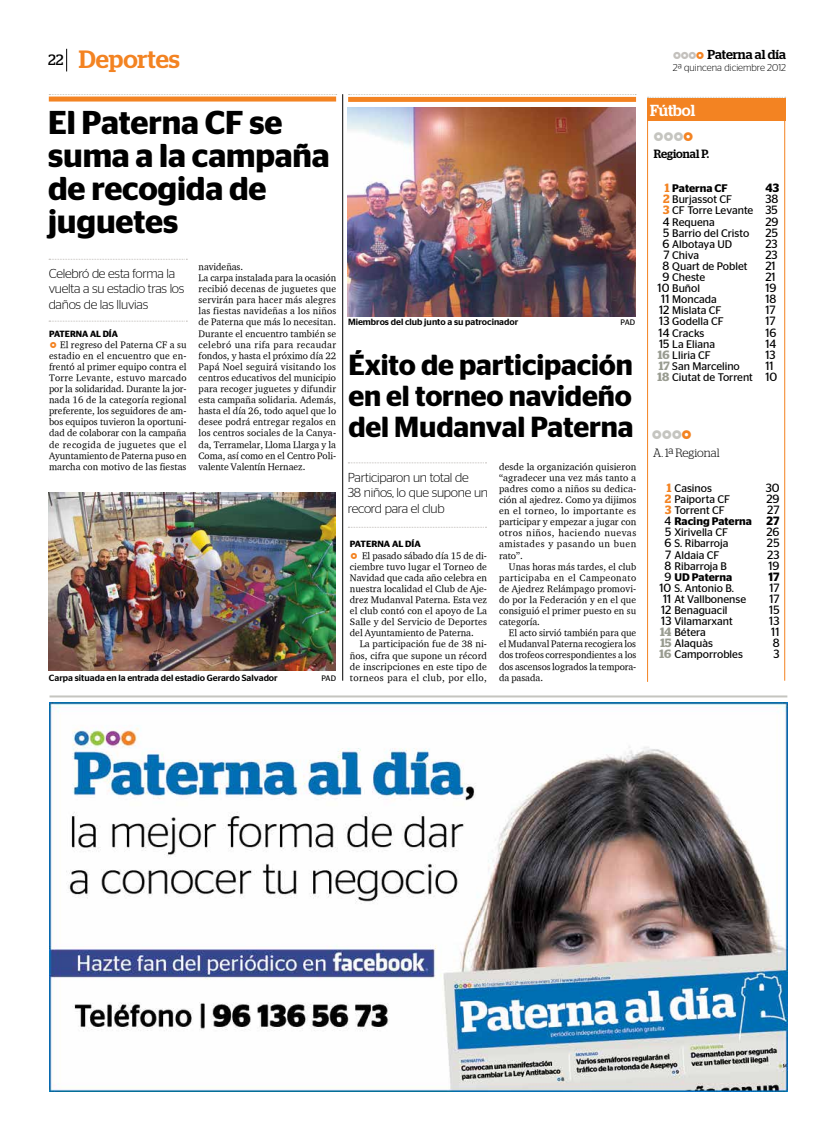
<style>
.page{position:relative;width:823px;height:1134px;background:#fff}
.page>*{position:absolute;margin:0;border:0;box-sizing:border-box;transform-origin:0 0}
.t1{font:600 33px/33px "Stag Sans";letter-spacing:-.005em;color:#000}
.t2{font:600 29px/31px "Stag Sans";letter-spacing:-.005em;color:#000;text-align:justify}
.t3{font:500 25px "Stag";color:#f38322}
.t4{font:16px "Fedra Sans Bold Expert";letter-spacing:-.15em;color:#c5c5c0}
.t5{font:500 16px "Stag";color:#fff;scale:.96 1}
.t6{font:15px "Stag";color:#000}
.t7{font:300 13px/15.6px "Stag Sans";letter-spacing:-.02em;color:#000}
.t8{font:500 13px "Stag";color:#000}
.t9{font:12px/11.1px "Stag Sans";color:#000;text-align:justify}
.t10{font:300 12px "Stag";letter-spacing:-.005em;color:#000;scale:.96 1}
.t11{font:500 12px "Stag";letter-spacing:-.005em;color:#000;scale:.96 1}
.t12{font:600 12px "Stag Sans";color:#000}
.t13{font:11px "Stag Sans";color:#000}
.t14{font:600 11px "Stag Sans";color:#000}
.t15{font:300 10px "Stag Sans";color:#000}
.t16{font:9.7px/11.1px "Charter ITCTT";letter-spacing:.01em;color:#000;text-align:justify}
.t17{font:500 9px "Stag Sans";color:#000}
.t18{font:600 9px "Stag Sans";letter-spacing:-.005em;color:#000}
.t19{font:8px "Stag Sans";letter-spacing:-.03em;color:#000}
.s1{font-family:"Fedra Sans Bold Expert";font-size:11px;color:#f38322}
.s2{font-family:"Fedra Sans Bold Expert";font-weight:400;color:#c4c1bd}
.s3{font-family:"Fedra Sans Bold Expert";font-weight:400;color:#f38322}
.s4{color:#f38322}
.s5{font-family:"Stag";font-size:12px;color:#f38322}
.s6{font-family:"Stag";font-weight:600;font-size:12px;color:#f38322}
.s7{font-size:12px}
.s8{font-family:"Stag";font-weight:600;font-size:12px;color:#999c91}
.s9{font-weight:400;font-size:12px}
</style>
<div class="page">
<svg style="left:66px;top:49px;width:1px;height:22px"></svg>
<div style="left:348px;top:97px;width:287px;height:5px;background:#f38322"></div>
<div style="left:49px;top:97px;width:287px;height:5px;background:#f38322"></div>
<svg style="left:49px;top:94px;width:287px;height:1px"></svg>
<svg style="left:348px;top:462px;width:138px;height:1px"></svg>
<svg style="left:348px;top:527px;width:138px;height:1px"></svg>
<hr style="left:342px;top:94px;width:1px;height:587px;background:#000">
<svg style="left:348px;top:94px;width:287px;height:1px"></svg>
<svg style="left:49px;top:259px;width:138px;height:1px"></svg>
<svg style="left:49px;top:321px;width:138px;height:1px"></svg>
<img style="left:48px;top:492px;width:287px;height:178px">
<img style="left:347px;top:107px;width:288px;height:209px">
<img style="left:49px;top:703px;width:737px;height:388px">
<hr style="left:49px;top:695px;width:737px;height:2px;background:#c5c5c0">
<svg style="left:647px;top:97px;width:138px;height:1px"></svg>
<div style="left:646px;top:98px;width:138px;height:23px;background:#f38322"></div>
<hr style="left:646px;top:108px;width:1px;height:574px;background:#f38322">
<hr style="left:783px;top:108px;width:1px;height:573px;background:#f38322">
<h3 class="t6" style="left:48px;top:51px;width:17px">22</h3>
<h3 class="t3" style="left:79px;top:45px;width:102px">Deportes</h3>
<h1 class="t1" style="left:48px;top:106px;width:283px">El Paterna CF se suma a la campaña de recogida de juguetes</h1>
<h3 class="t7" style="left:49px;top:265px;width:137px">Celebró de esta forma la vuelta a su estadio tras los daños de las lluvias</h3>
<p class="t18" style="left:49px;top:328px;width:70px">PATERNA AL DÍA</p>
<p class="t16" style="left:49px;top:339px;width:139px"><span class="s1">o</span> El regreso del Paterna CF a su estadio en el encuentro que en&shy;frentó al primer equipo contra el Torre Levante, estuvo marcado por la solidaridad. Durante la jor&shy;nada 16 de la categoría regional preferente, los seguidores de am&shy;bos equipos tuvieron la oportuni&shy;dad de colaborar con la campaña de recogida de juguetes que el Ayuntamiento de Paterna puso en marcha con motivo de las fiestas</p>
<p class="t16" style="left:198px;top:261px;width:139px;text-align:left">navideñas.<br>La carpa instalada para la ocasión recibió decenas de juguetes que servirán para hacer más alegres las fiestas navideñas a los niños de Paterna que más lo necesitan.<br>Durante el encuentro también se celebró una rifa para recaudar fondos, y hasta el próximo día 22<br>Papá Noel seguirá visitando los centros educativos del municipio para recoger juguetes y difundir esta campaña solidaria. Además, hasta el día 26, todo aquel que lo desee podrá entregar regalos en los centros sociales de la Canya&shy;da, Terramelar, Lloma Llarga y la<br>Coma, así como en el Centro Poli&shy;valente Valentín Hernaez.</p>
<p class="t17" style="left:49px;top:672px;width:230px">Carpa situada en la entrada del estadio Gerardo Salvador</p>
<p class="t19" style="left:321px;top:673px;width:16px">PAD</p>
<p class="t17" style="left:348px;top:317px;width:172px">Miembros del club junto a su patrocinador</p>
<p class="t19" style="left:620px;top:318px;width:16px">PAD</p>
<h2 class="t2" style="left:348px;top:350px;width:286px">Éxito de participación en el torneo navideño del Mudanval Paterna</h2>
<h3 class="t7" style="left:347px;top:469px;width:142px">Participaron un total de<br>38 niños, lo que supone un record para el club</h3>
<p class="t18" style="left:349px;top:539px;width:72px">PATERNA AL DÍA</p>
<p class="t16" style="left:349px;top:549px;width:139px"><span class="s1">o</span> El pasado sábado día 15 de di&shy;ciembre tuvo lugar el Torneo de Navidad que cada año celebra en nuestra localidad el Club de Aje&shy;drez Mudanval Paterna. Esta vez el club contó con el apoyo de La Salle y del Servicio de Deportes del Ayuntamiento de Paterna.</p>
<p class="t16" style="left:349px;top:638px;width:139px;text-indent:10px">La participación fue de 38 ni&shy;ños, cifra que supone un récord de inscripciones en este tipo de torneos para el club, por ello,</p>
<p class="t16" style="left:498px;top:461px;width:139px">desde la organización quisieron “agradecer una vez más tanto a padres como a niños su dedica&shy;ción al ajedrez. Como ya dijimos en el torneo, lo importante es participar y empezar a jugar con otros niños, haciendo nuevas amistades y pasando un buen rato”.</p>
<p class="t16" style="left:498px;top:561px;width:139px;text-indent:10px">Unas horas más tardes, el club participaba en el Campeonato de Ajedrez Relámpago promovi&shy;do por la Federación y en el que consiguió el primer puesto en su categoría.</p>
<p class="t16" style="left:498px;top:627px;width:139px;text-indent:10px">El acto sirvió también para que el Mudanval Paterna recogiera los dos trofeos correspondientes a los dos ascensos logrados la tempora&shy;da pasada.</p>
<h3 class="t8" style="left:672px;top:47px;width:115px"><span class="s2">ooo</span><span class="s3">o</span> Paterna al día</h3>
<p class="t15" style="left:672px;top:62px;width:115px">2ª quincena diciembre 2012</p>
<h3 class="t5" style="left:649px;top:101px;width:48px">Fútbol</h3>
<h3 class="t4" style="left:652px;top:125px;width:43px">ooo<span class="s4">o</span></h3>
<p class="t11" style="left:653px;top:147px;width:59px">Regional P.</p>
<p class="t14" style="left:664px;top:182px;width:64px"><span class="s5">1</span> Paterna CF</p>
<p class="t13" style="left:662px;top:193px;width:71px"><span class="s6">2</span> Burjassot CF</p>
<p class="t13" style="left:662px;top:204px;width:92px"><span class="s6">3</span> CF Torre Levante</p>
<p class="t13" style="left:662px;top:215px;width:54px"><span class="s7">4</span> Requena</p>
<p class="t13" style="left:663px;top:227px;width:87px"><span class="s7">5</span> Barrio del Cristo</p>
<p class="t13" style="left:662px;top:238px;width:71px"><span class="s7">6</span> Albotaya UD</p>
<p class="t13" style="left:663px;top:249px;width:37px"><span class="s7">7</span> Chiva</p>
<p class="t13" style="left:662px;top:260px;width:86px"><span class="s7">8</span> Quart de Poblet</p>
<p class="t13" style="left:662px;top:271px;width:44px"><span class="s7">9</span> Cheste</p>
<p class="t13" style="left:657px;top:282px;width:44px"><span class="s7">10</span> Buñol</p>
<p class="t13" style="left:660px;top:293px;width:57px"><span class="s7">11</span> Moncada</p>
<p class="t13" style="left:658px;top:304px;width:64px"><span class="s7">12</span> Mislata CF</p>
<p class="t13" style="left:659px;top:315px;width:66px"><span class="s7">13</span> Godella CF</p>
<p class="t13" style="left:658px;top:326px;width:47px"><span class="s7">14</span> Cracks</p>
<p class="t13" style="left:658px;top:338px;width:57px"><span class="s7">15</span> La Eliana</p>
<p class="t13" style="left:657px;top:349px;width:55px"><span class="s8">16</span> Lliria CF</p>
<p class="t13" style="left:658px;top:360px;width:82px"><span class="s8">17</span> San Marcelino</p>
<p class="t13" style="left:657px;top:371px;width:97px"><span class="s8">18</span> Ciutat de Torrent</p>
<p class="t12" style="left:764px;top:181px;width:15px">43</p>
<p class="t9" style="left:764px;top:193px;width:15px;text-align:left">38<br>35<br>29<br>25<br>23<br>23<br>21<br>21<br>19<br>18<br>17<br>17<br>16<br>14<br>13<br>11<br>10</p>
<h3 class="t4" style="left:650px;top:423px;width:43px">ooo<span class="s4">o</span></h3>
<p class="t10" style="left:652px;top:446px;width:71px">A. 1ª Regional</p>
<p class="t13" style="left:666px;top:482px;width:47px"><span class="s6">1</span> Casinos</p>
<p class="t13" style="left:664px;top:493px;width:67px"><span class="s6">2</span> Paiporta CF</p>
<p class="t13" style="left:664px;top:504px;width:61px"><span class="s6">3</span> Torrent CF</p>
<p class="t14" style="left:664px;top:515px;width:89px"><span class="s9">4</span> Racing Paterna</p>
<p class="t13" style="left:664px;top:526px;width:64px"><span class="s7">5</span> Xirivella CF</p>
<p class="t13" style="left:664px;top:537px;width:66px"><span class="s7">6</span> S. Ribarroja</p>
<p class="t13" style="left:665px;top:548px;width:56px"><span class="s7">7</span> Aldaia CF</p>
<p class="t13" style="left:664px;top:560px;width:64px"><span class="s7">8</span> Ribarroja B</p>
<p class="t14" style="left:664px;top:571px;width:69px"><span class="s9">9</span> UD Paterna</p>
<p class="t13" style="left:659px;top:582px;width:76px"><span class="s7">10</span> S. Antonio B.</p>
<p class="t13" style="left:662px;top:593px;width:84px"><span class="s7">11</span> At Vallbonense</p>
<p class="t13" style="left:660px;top:604px;width:68px"><span class="s7">12</span> Benaguacil</p>
<p class="t13" style="left:660px;top:615px;width:73px"><span class="s7">13</span> Vilamarxant</p>
<p class="t13" style="left:660px;top:626px;width:47px"><span class="s8">14</span> Bétera</p>
<p class="t13" style="left:660px;top:637px;width:54px"><span class="s8">15</span> Alaquàs</p>
<p class="t13" style="left:659px;top:648px;width:85px"><span class="s8">16</span> Camporrobles</p>
<p class="t9" style="left:765px;top:482px;width:15px">30<br>29<br>27</p>
<p class="t12" style="left:766px;top:514px;width:14px">27</p>
<p class="t9" style="left:766px;top:526px;width:15px">26<br>25<br>23<br>19</p>
<p class="t12" style="left:768px;top:570px;width:13px">17</p>
<p class="t9" style="left:768px;top:582px;width:12px;text-align:center">17<br>17<br>15<br>13<br>11<br>8<br>3</p>
</div>
